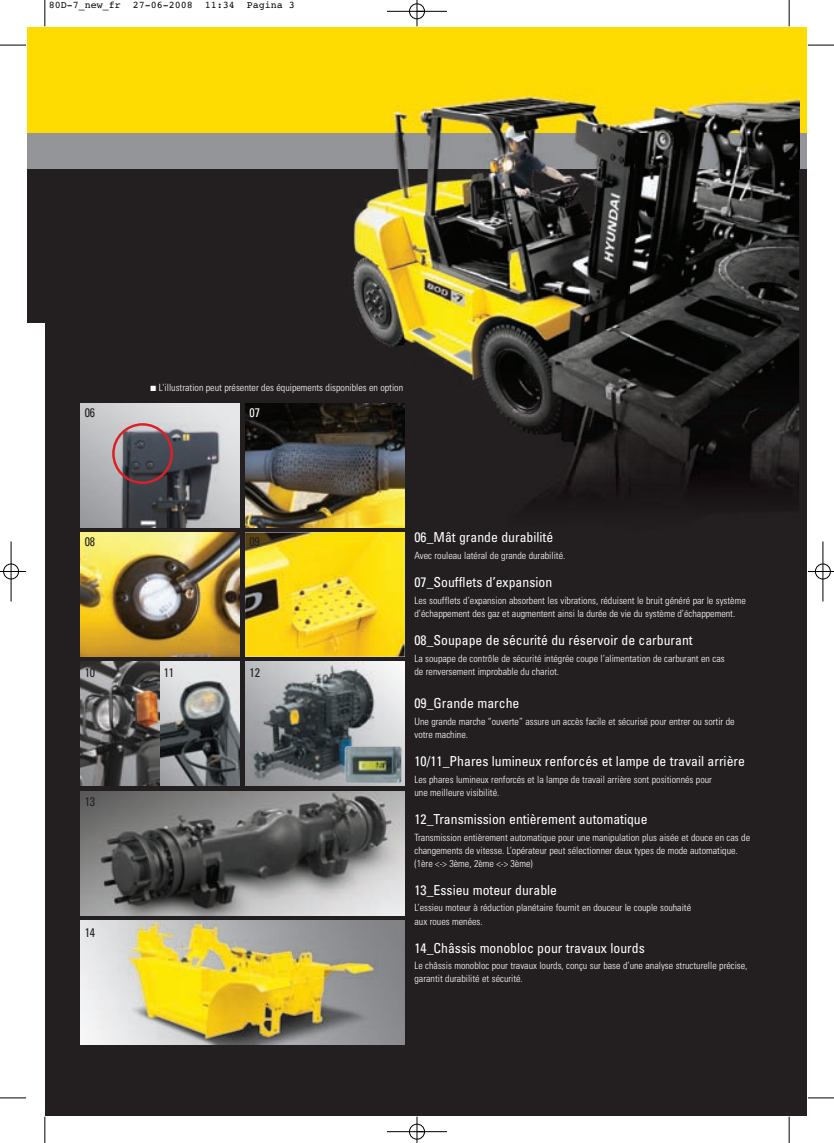
<style>
.page{position:relative;width:834px;height:1143px;background:#fff}
.page>*{position:absolute;margin:0;border:0;box-sizing:border-box;transform-origin:0 0}
.t1{font:condensed 13.75px "Univers LT Std";color:#fff}
.t2{font:condensed 12.5px "Univers LT Std";letter-spacing:-.02em;color:#231f20;scale:.95 1}
.t3{font:condensed 12.5px "Univers LT Std";color:#fff;scale:.95 1}
.t4{font:300 condensed 10px/13.1px "Univers LT Std";color:#fff}
.t5{font:10px "Courier";color:#000}
</style>
<div class="page">
<div style="left:27px;top:169px;width:780px;height:946px;background:#231f20"></div>
<div style="left:27px;top:323px;width:18px;height:792px;background:#fff"></div>
<div style="left:27px;top:27px;width:780px;height:107px;background:#ffdc01"></div>
<div style="left:27px;top:134px;width:780px;height:35px;background:#939598"></div>
<img style="left:80px;top:403px;width:160px;height:124px">
<img style="left:245px;top:403px;width:131px;height:124px">
<img style="left:80px;top:532px;width:160px;height:124px">
<img style="left:245px;top:532px;width:159px;height:124px">
<img style="left:80px;top:662px;width:80px;height:124px">
<svg style="left:160px;top:662px;width:80px;height:124px;background:#858889"></svg>
<img style="left:245px;top:662px;width:159px;height:124px">
<img style="left:80px;top:791px;width:324px;height:124px">
<img style="left:80px;top:920px;width:324px;height:124px">
<svg style="left:345px;top:746px;width:57px;height:37px;background:#79857d"></svg>
<svg style="left:112px;top:423px;width:61px;height:61px;background:#725f66"></svg>
<img style="left:335px;top:169px;width:295px;height:249px">
<img style="left:630px;top:169px;width:169px;height:333px">
<img style="left:376px;top:418px;width:254px;height:125px">
<img style="left:335px;top:526px;width:42px;height:6px">
<img style="left:335px;top:86px;width:464px;height:83px">
<img style="left:335px;top:532px;width:69px;height:11px">
<svg style="left:45px;top:0;width:1px;height:26px"></svg>
<svg style="left:0;top:45px;width:26px;height:1px"></svg>
<svg style="left:789px;top:0;width:1px;height:26px"></svg>
<svg style="left:808px;top:45px;width:26px;height:1px"></svg>
<svg style="left:45px;top:1116px;width:1px;height:26px"></svg>
<svg style="left:0;top:1097px;width:26px;height:1px"></svg>
<svg style="left:789px;top:1116px;width:1px;height:26px"></svg>
<svg style="left:808px;top:1097px;width:26px;height:1px"></svg>
<div style="left:409px;top:1123px;width:16px;height:16px;border:1px solid #fff;border-radius:50%"></div>
<div style="left:3px;top:563px;width:16px;height:16px;border:1px solid #fff;border-radius:50%"></div>
<div style="left:815px;top:563px;width:15px;height:16px;border:1px solid #fff;border-radius:50%"></div>
<hr style="left:387px;top:11px;width:60px;height:1px;background:#000">
<hr style="left:387px;top:1131px;width:60px;height:1px;background:#000">
<hr style="left:11px;top:541px;width:1px;height:60px;background:#000">
<hr style="left:822px;top:541px;width:1px;height:60px;background:#000">
<svg style="left:417px;top:0;width:1px;height:26px"></svg>
<svg style="left:417px;top:1116px;width:1px;height:26px"></svg>
<svg style="left:0;top:571px;width:26px;height:1px"></svg>
<svg style="left:808px;top:571px;width:26px;height:1px"></svg>
<div style="left:409px;top:4px;width:16px;height:15px;border:1px solid #000;border-radius:50%"></div>
<div style="left:409px;top:1124px;width:16px;height:15px;border:1px solid #000;border-radius:50%"></div>
<div style="left:3px;top:564px;width:16px;height:15px;border:1px solid #000;border-radius:50%"></div>
<div style="left:815px;top:564px;width:15px;height:15px;border:1px solid #000;border-radius:50%"></div>
<p class="t5" style="left:49px;top:1px;width:248px">80D-7_new_fr 27-06-2008 11:34 Pagina 3</p>
<p class="t4" style="left:151px;top:381px;width:254px">■ L'illustration peut présenter des équipements disponibles en option</p>
<p class="t2" style="left:85px;top:407px;width:12px">06</p>
<p class="t3" style="left:250px;top:407px;width:12px">07</p>
<p class="t2" style="left:85px;top:536px;width:12px">80</p>
<p class="t2" style="left:250px;top:536px;width:12px">90</p>
<p class="t2" style="left:85px;top:667px;width:12px">10</p>
<p class="t2" style="left:164px;top:667px;width:12px">11</p>
<p class="t2" style="left:250px;top:667px;width:12px">12</p>
<p class="t2" style="left:85px;top:795px;width:12px">13</p>
<p class="t2" style="left:85px;top:926px;width:12px">14</p>
<h1 class="t1" style="left:414px;top:532px;width:140px">06_Mât grande durabilité</h1>
<p class="t4" style="left:414px;top:549px;width:152px">Avec rouleau latéral de grande durabilité.</p>
<h1 class="t1" style="left:414px;top:576px;width:139px">07_Soufflets d’expansion</h1>
<p class="t4" style="left:414px;top:594px;width:333px">Les soufflets d’expansion absorbent les vibrations, réduisent le bruit généré par le système d’échappement des gaz et augmentent ainsi la durée de vie du système d’échappement.</p>
<h1 class="t1" style="left:414px;top:634px;width:280px">08_Soupape de sécurité du réservoir de carburant</h1>
<p class="t4" style="left:414px;top:652px;width:312px">La soupape de contrôle de sécurité intégrée coupe l’alimentation de carburant en cas de renversement improbable du chariot.</p>
<h1 class="t1" style="left:414px;top:697px;width:106px">09_Grande marche</h1>
<p class="t4" style="left:414px;top:715px;width:322px">Une grande marche “ouverte” assure un accès facile et sécurisé pour entrer ou sortir de votre machine.</p>
<h1 class="t1" style="left:414px;top:755px;width:332px">10/11_Phares lumineux renforcés et lampe de travail arrière</h1>
<p class="t4" style="left:414px;top:773px;width:299px">Les phares lumineux renforcés et la lampe de travail arrière sont positionnés pour une meilleure visibilité.</p>
<h1 class="t1" style="left:414px;top:813px;width:235px">12_Transmission entièrement automatique</h1>
<p class="t4" style="left:414px;top:831px;width:337px">Transmission entièrement automatique pour une manipulation plus aisée et douce en cas de changements de vitesse. L’opérateur peut sélectionner deux types de mode automatique. (1ère &lt;-&gt; 3ème, 2ème &lt;-&gt; 3ème)</p>
<h1 class="t1" style="left:414px;top:884px;width:144px">13_Essieu moteur durable</h1>
<p class="t4" style="left:414px;top:902px;width:278px">L’essieu moteur à réduction planétaire fournit en douceur le couple souhaité aux roues menées.</p>
<h1 class="t1" style="left:414px;top:942px;width:232px">14_Châssis monobloc pour travaux lourds</h1>
<p class="t4" style="left:414px;top:959px;width:334px">Le châssis monobloc pour travaux lourds, conçu sur base d’une analyse structurelle précise, garantit durabilité et sécurité.</p>
</div>
